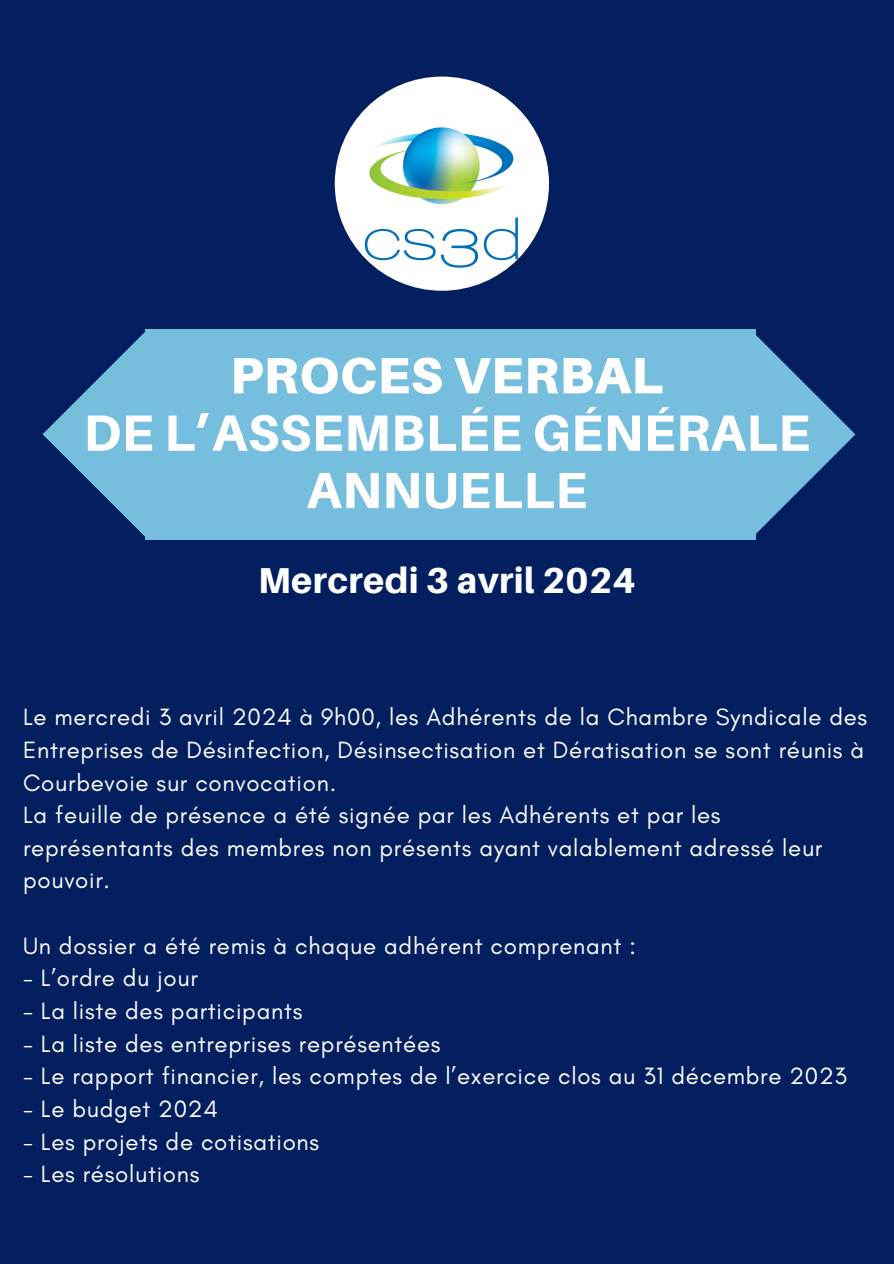
<style>
.page{position:relative;width:894px;height:1264px;background:#fff}
.page>*{position:absolute;margin:0;border:0;box-sizing:border-box;transform-origin:0 0}
.t1{font:800 51px/57.3px "Aileron";letter-spacing:.01em;color:#fff;text-align:center}
.t2{font:800 36px "Aileron";letter-spacing:.01em;color:#fff}
.t3{font:24px/32.7px "Glacial Indifference";letter-spacing:.03em;color:#fefffe}
.s1{font-weight:900}
</style>
<div class="page">
<div style="left:0;top:0;width:893px;height:1263px;background:#041f60"></div>
<div style="left:145px;top:329px;width:610px;height:211px;background:#75bedd"></div>
<svg style="left:755px;top:329px;width:100px;height:210px"></svg>
<svg style="left:42px;top:332px;width:103px;height:205px"></svg>
<img style="left:334px;top:77px;width:215px;height:214px;border-radius:50%">
<p class="t1" style="left:83px;top:346px;width:728px"><span class="s1">PROCES VERBAL<br></span>DE L’ASSEMBLÉE GÉNÉRALE<br>ANNUELLE</p>
<h1 class="t2" style="left:258px;top:557px;width:379px">Mercredi 3 avril 2024</h1>
<p class="t3" style="left:23px;top:700px;width:845px">Le mercredi 3 avril 2024 à 9h00, les Adhérents de la Chambre Syndicale des<br>Entreprises de Désinfection, Désinsectisation et Dératisation se sont réunis à<br>Courbevoie sur convocation.</p>
<p class="t3" style="left:23px;top:798px;width:800px">La feuille de présence a été signée par les Adhérents et par les représentants des membres non présents ayant valablement adressé leur pouvoir.</p>
<p class="t3" style="left:23px;top:928px;width:614px">Un dossier a été remis à chaque adhérent comprenant :</p>
<p class="t3" style="left:23px;top:961px;width:176px">- L’ordre du jour</p>
<p class="t3" style="left:23px;top:994px;width:281px">- La liste des participants</p>
<p class="t3" style="left:23px;top:1026px;width:419px">- La liste des entreprises représentées</p>
<p class="t3" style="left:23px;top:1059px;width:825px">- Le rapport financier, les comptes de l’exercice clos au 31 décembre 2023</p>
<p class="t3" style="left:23px;top:1092px;width:196px">- Le budget 2024</p>
<p class="t3" style="left:23px;top:1124px;width:297px">- Les projets de cotisations</p>
<p class="t3" style="left:23px;top:1157px;width:178px">- Les résolutions</p>
</div>
